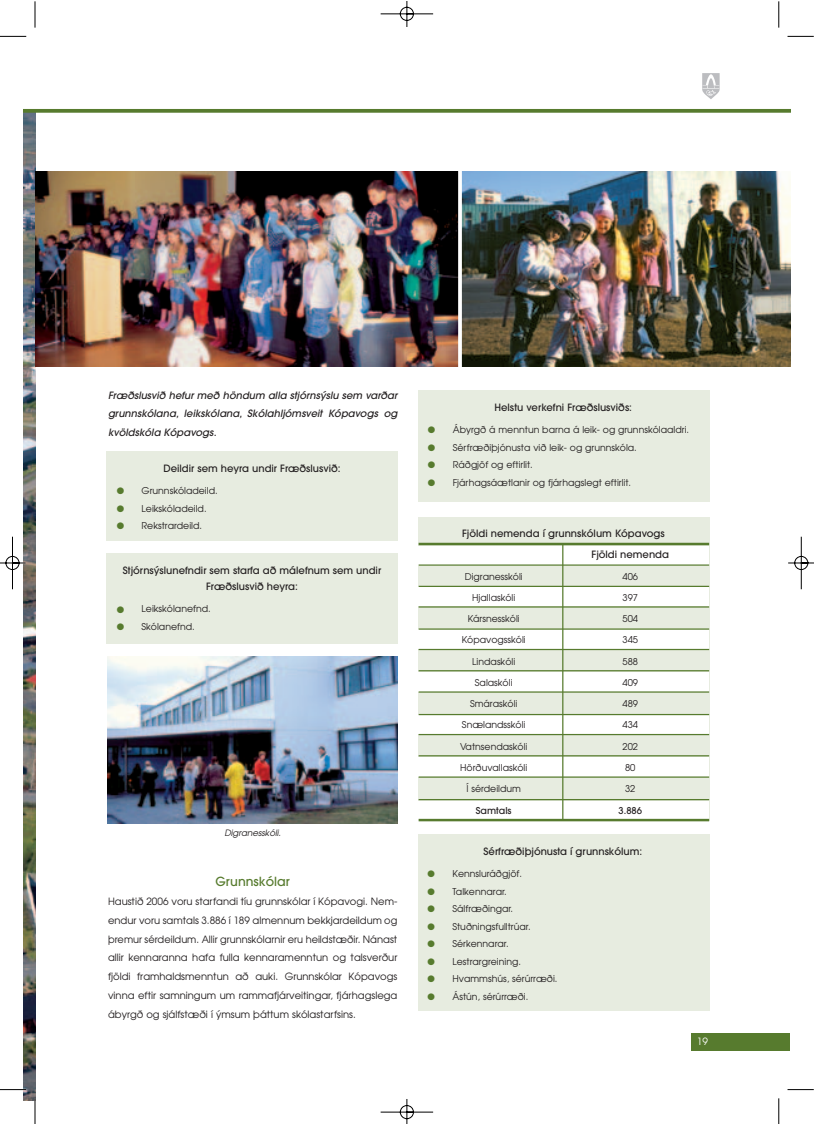
<style>
.page{position:relative;width:815px;height:1124px;background:#fff}
.page>*{position:absolute;margin:0;border:0;box-sizing:border-box;transform-origin:0 0}
.t1{font:500 12.5px "Avant Garde";color:#577b2e}
.t2{font:10px/18.8px "Avant Garde";color:#231f20;text-align:justify}
.t3{font:500 10px/16.2px "Avant Garde";color:#231f20;text-align:center}
.t4{font:italic 500 10px/18.8px "Avant Garde";color:#231f20;text-align:justify}
.t5{font:10px "Avant Garde";color:#fff}
.t6{font:9.38px "Avant Garde";color:#231f20}
.t7{font:500 9.38px "Avant Garde";color:#231f20}
.t8{font:italic 8.75px "Avant Garde";color:#231f20}
.s1{color:#577b2e}
</style>
<div class="page">
<img style="left:0;top:1px;width:814px;height:1122px">
<p class="t4" style="left:108px;top:386px;width:291px">Fræðslusvið hefur með höndum alla stjórnsýslu sem varðar grunnskólana, leikskólana, Skólahljómsveit Kópavogs og kvöldskóla Kópavogs.</p>
<p class="t3" style="left:163px;top:461px;width:179px">Deildir sem heyra undir Fræðslusvið:</p>
<p class="t6" style="left:117px;top:487px;width:102px"><span class="s1">●</span> Grunnskóladeild.</p>
<p class="t6" style="left:117px;top:505px;width:91px"><span class="s1">●</span> Leikskóladeild.</p>
<p class="t6" style="left:117px;top:522px;width:87px"><span class="s1">●</span> Rekstrardeild.</p>
<p class="t3" style="left:123px;top:563px;width:260px">Stjórnsýslunefndir sem starfa að málefnum sem undir<br>Fræðslusvið heyra:</p>
<p class="t6" style="left:117px;top:605px;width:96px"><span class="s1">●</span> Leikskólanefnd.</p>
<p class="t6" style="left:117px;top:623px;width:80px"><span class="s1">●</span> Skólanefnd.</p>
<p class="t8" style="left:224px;top:829px;width:58px">Digranesskóli.</p>
<h1 class="t1" style="left:216px;top:877px;width:76px">Grunnskólar</h1>
<p class="t2" style="left:108px;top:892px;width:291px">Haustið 2006 voru starfandi tíu grunnskólar í Kópavogi. Nem&shy;endur voru samtals 3.886 í 189 almennum bekkjardeildum og þremur sérdeildum. Allir grunnskólarnir eru heildstæðir. Nánast allir kennaranna hafa fulla kennaramenntun og talsverður fjöldi framhaldsmenntun að auki. Grunnskólar Kópavogs vinna eftir samningum um rammafjárveitingar, fjárhagslega ábyrgð og sjálfstæði í ýmsum þáttum skólastarfsins.</p>
<p class="t3" style="left:494px;top:400px;width:139px">Helstu verkefni Fræðslusviðs:</p>
<p class="t6" style="left:428px;top:426px;width:263px"><span class="s1">●</span> Ábyrgð á menntun barna á leik- og grunnskólaaldri.</p>
<p class="t6" style="left:428px;top:443px;width:210px"><span class="s1">●</span> Sérfræðiþjónusta við leik- og grunnskóla.</p>
<p class="t6" style="left:428px;top:461px;width:106px"><span class="s1">●</span> Ráðgjöf og eftirlit.</p>
<p class="t6" style="left:428px;top:478px;width:205px"><span class="s1">●</span> Fjárhagsáætlanir og fjárhagslegt eftirlit.</p>
<p class="t3" style="left:462px;top:525px;width:204px">Fjöldi nemenda í grunnskólum Kópavogs</p>
<p class="t3" style="left:591px;top:547px;width:79px">Fjöldi nemenda</p>
<p class="t6" style="left:465px;top:572px;width:60px">Digranesskóli</p>
<p class="t6" style="left:622px;top:572px;width:17px">406</p>
<p class="t6" style="left:472px;top:594px;width:45px">Hjallaskóli</p>
<p class="t6" style="left:622px;top:594px;width:17px">397</p>
<p class="t6" style="left:468px;top:615px;width:54px">Kársnesskóli</p>
<p class="t6" style="left:622px;top:615px;width:17px">504</p>
<p class="t6" style="left:462px;top:636px;width:65px">Kópavogsskóli</p>
<p class="t6" style="left:622px;top:636px;width:17px">345</p>
<p class="t6" style="left:472px;top:657px;width:44px">Lindaskóli</p>
<p class="t6" style="left:622px;top:657px;width:17px">588</p>
<p class="t6" style="left:475px;top:679px;width:39px">Salaskóli</p>
<p class="t6" style="left:622px;top:679px;width:17px">409</p>
<p class="t6" style="left:470px;top:700px;width:49px">Smáraskóli</p>
<p class="t6" style="left:622px;top:700px;width:17px">489</p>
<p class="t6" style="left:462px;top:721px;width:65px">Snælandsskóli</p>
<p class="t6" style="left:622px;top:721px;width:17px">434</p>
<p class="t6" style="left:460px;top:742px;width:69px">Vatnsendaskóli</p>
<p class="t6" style="left:622px;top:742px;width:17px">202</p>
<p class="t6" style="left:460px;top:764px;width:69px">Hörðuvallaskóli</p>
<p class="t6" style="left:625px;top:764px;width:12px">80</p>
<p class="t6" style="left:466px;top:785px;width:56px">Í sérdeildum</p>
<p class="t6" style="left:625px;top:785px;width:12px">32</p>
<p class="t7" style="left:476px;top:806px;width:37px">Samtals</p>
<p class="t7" style="left:619px;top:806px;width:25px">3.886</p>
<p class="t3" style="left:484px;top:843px;width:160px">Sérfræðiþjónusta í grunnskólum:</p>
<p class="t6" style="left:428px;top:870px;width:96px"><span class="s1">●</span> Kennsluráðgjöf.</p>
<p class="t6" style="left:428px;top:887px;width:81px"><span class="s1">●</span> Talkennarar.</p>
<p class="t6" style="left:428px;top:905px;width:87px"><span class="s1">●</span> Sálfræðingar.</p>
<p class="t6" style="left:428px;top:922px;width:104px"><span class="s1">●</span> Stuðningsfulltrúar.</p>
<p class="t6" style="left:428px;top:940px;width:82px"><span class="s1">●</span> Sérkennarar.</p>
<p class="t6" style="left:428px;top:957px;width:95px"><span class="s1">●</span> Lestrargreining.</p>
<p class="t6" style="left:428px;top:975px;width:131px"><span class="s1">●</span> Hvammshús, sérúrræði.</p>
<p class="t6" style="left:428px;top:992px;width:102px"><span class="s1">●</span> Ástún, sérúrræði.</p>
<p class="t5" style="left:697px;top:1037px;width:13px">19</p>
</div>
